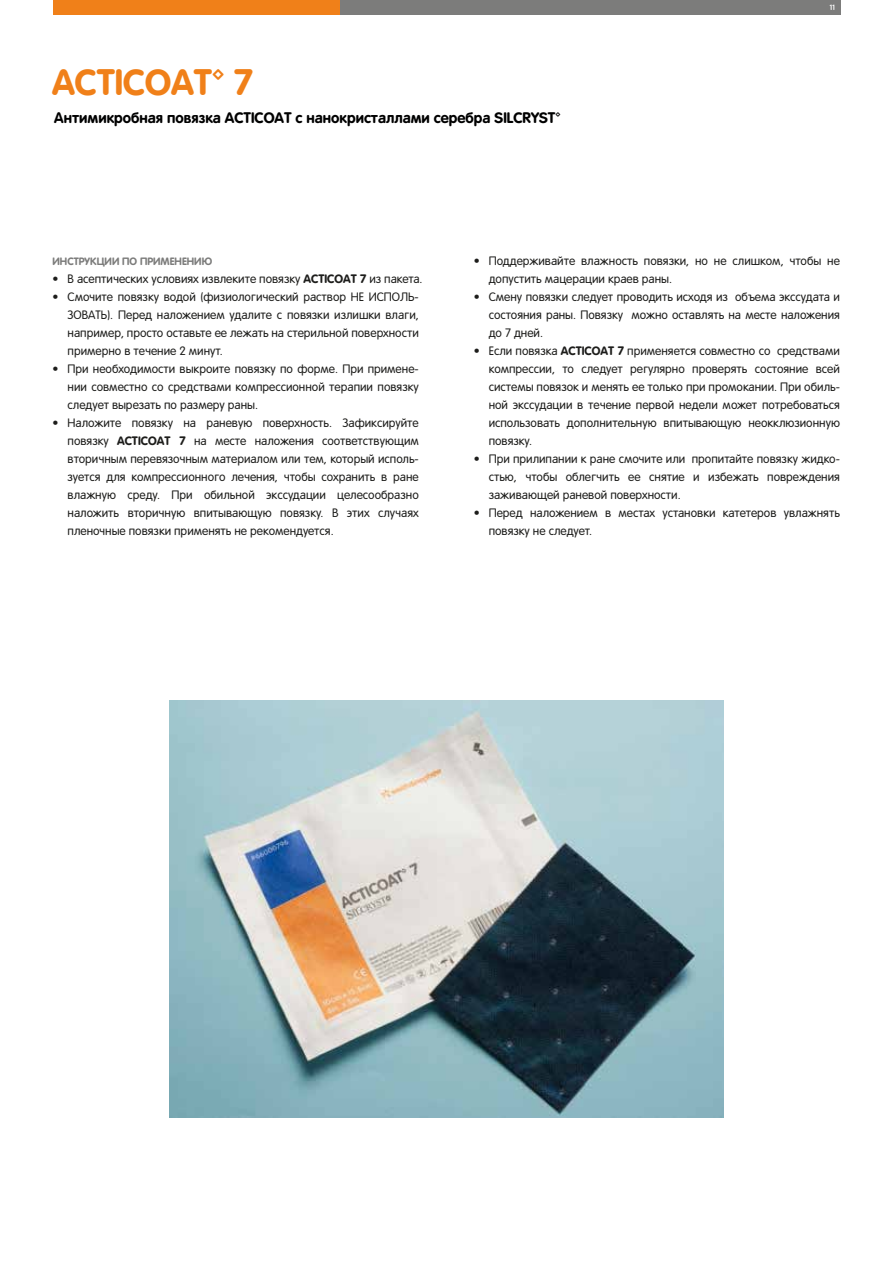
<style>
.page{position:relative;width:893px;height:1263px;background:#fff}
.page>*{position:absolute;margin:0;border:0;box-sizing:border-box;transform-origin:0 0}
.t1{font:36px "Smith&Nephew Product";color:#f08019}
.t2{font:700 15px "Rotonda C";color:#000101}
.t3{font:12px/18px "Rotonda C";color:#1d1d1b;text-align:justify}
.t4{font:700 10.5px "Rotonda C";color:#7c7c7b}
.t5{font:700 7.5px "Smith&Nephew";color:#fff}
.s1{font-family:"Smith&Nephew Product";font-weight:400}
.s2{font-family:"Smith&Nephew Product"}
</style>
<div class="page">
<img style="left:169px;top:701px;width:555px;height:416px">
<div style="left:53px;top:0;width:287px;height:15px;background:#f08019"></div>
<div style="left:340px;top:0;width:500px;height:15px;background:#7c7c7b"></div>
<h1 class="t1" style="left:52px;top:61px;width:202px">ACTICOAT™ 7</h1>
<p class="t2" style="left:54px;top:109px;width:508px">Антимикробная повязка <span class="s1">ACTICOAT</span> с нанокристаллами серебра <span class="s1">SILCRYST™</span></p>
<p class="t5" style="left:830px;top:3px;width:7px">11</p>
<p class="t4" style="left:53px;top:255px;width:161px">ИНСТРУКЦИИ ПО ПРИМЕНЕНИЮ</p>
<p class="t3" style="left:53px;top:269px;width:371px">• В асептических условиях извлеките повязку <span class="s2">ACTICOAT 7</span> из пакета.</p>
<p class="t3" style="left:68px;top:287px;width:353px;text-indent:-15px">• Смочите повязку водой (физиологический раствор НЕ ИСПОЛЬ-ЗОВАТЬ). Перед наложением удалите с повязки излишки влаги, например, просто оставьте ее лежать на стерильной поверхности примерно в течение 2 минут.</p>
<p class="t3" style="left:68px;top:359px;width:353px;text-indent:-15px">• При необходимости выкроите повязку по форме. При примене&shy;нии совместно со средствами компрессионной терапии повязку следует вырезать по размеру раны.</p>
<p class="t3" style="left:68px;top:413px;width:353px;text-indent:-15px">• Наложите повязку на раневую поверхность. Зафиксируйте повязку <span class="s2">ACTICOAT 7</span> на месте наложения соответствующим вторичным перевязочным материалом или тем, который исполь&shy;зуется для компрессионного лечения, чтобы сохранить в ране влажную среду. При обильной экссудации целесообразно наложить вторичную впитывающую повязку. В этих случаях пленочные повязки применять не рекомендуется.</p>
<p class="t3" style="left:489px;top:252px;width:353px;text-indent:-15px">• Поддерживайте влажность повязки, но не слишком, чтобы не допустить мацерации краев раны.</p>
<p class="t3" style="left:489px;top:288px;width:353px;text-indent:-15px">• Смену повязки следует проводить исходя из объема экссудата и состояния раны. Повязку можно оставлять на месте наложения до 7 дней.</p>
<p class="t3" style="left:489px;top:342px;width:353px;text-indent:-15px">• Если повязка <span class="s2">ACTICOAT 7</span> применяется совместно со средствами компрессии, то следует регулярно проверять состояние всей системы повязок и менять ее только при промокании. При обиль&shy;ной экссудации в течение первой недели может потребоваться использовать дополнительную впитывающую неокклюзионную повязку.</p>
<p class="t3" style="left:489px;top:450px;width:353px;text-indent:-15px">• При прилипании к ране смочите или пропитайте повязку жидко&shy;стью, чтобы облегчить ее снятие и избежать повреждения заживающей раневой поверхности.</p>
<p class="t3" style="left:489px;top:504px;width:353px;text-indent:-15px">• Перед наложением в местах установки катетеров увлажнять повязку не следует.</p>
</div>
